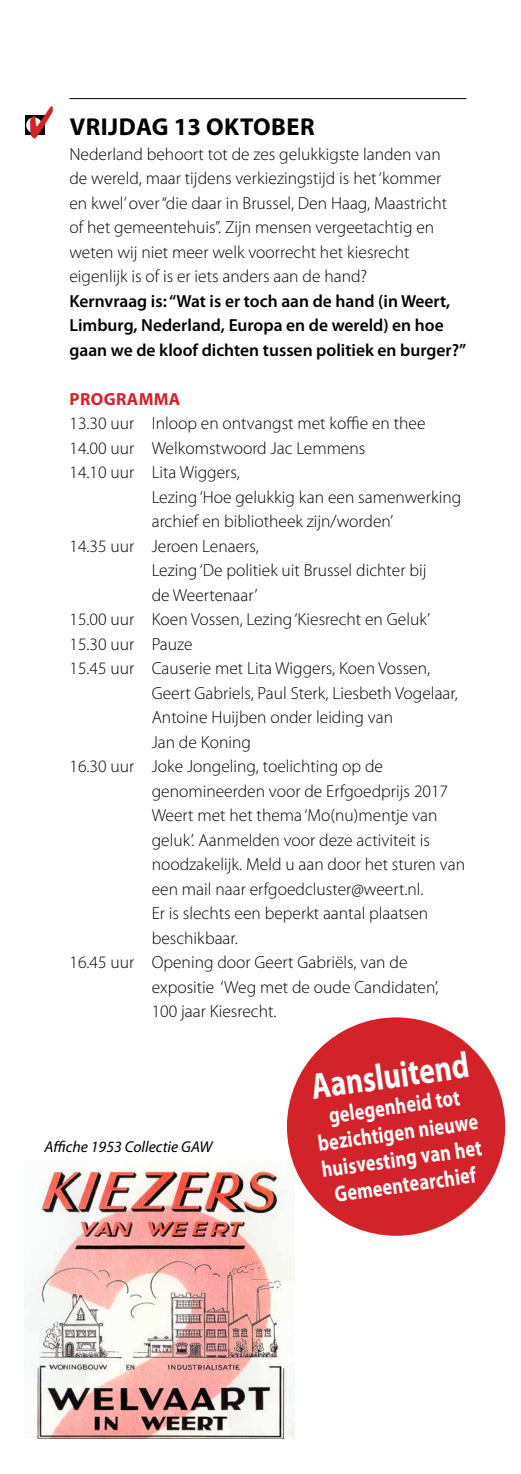
<style>
.page{position:relative;width:521px;height:1474px;background:#fff}
.page>*{position:absolute;margin:0;border:0;box-sizing:border-box;transform-origin:0 0}
.t1{font:700 36.75px "Myriad Pro";color:#fff;scale:.8 1}
.t2{font:700 24.5px "Myriad Pro";letter-spacing:.02em;color:#000}
.t3{font:700 22.75px/26.2px "Myriad Pro";color:#fff;text-align:center;scale:.8 1}
.t4{font:300 17.5px/24.5px "Myriad Pro";color:#000}
.t5{font:600 17.5px/24.5px "Myriad Pro";color:#000}
.t6{font:700 17.5px "Myriad Pro";letter-spacing:.02em;color:#d2232a}
.t7{font:italic 15.75px "Myriad Pro";color:#000}
</style>
<div class="page">
<svg style="left:25px;top:116px;width:5px;height:19px"></svg>
<hr style="left:69px;top:98px;width:397px;height:1px;background:#000">
<div style="left:27px;top:118px;width:14px;height:15px;background:#fff;border-radius:50%"></div>
<div style="left:26px;top:118px;width:16px;height:15px;border:1px solid #fff;border-radius:50%"></div>
<img style="left:25px;top:1160px;width:269px;height:278px">
<div style="left:287px;top:1017px;width:218px;height:218px;background:#d2232a;border-radius:50%"></div>
<svg style="left:30px;top:115px;width:15px;height:20px"></svg>
<h2 class="t2" style="left:70px;top:111px;width:31px">VRIJDAG</h2>
<h2 class="t2" style="left:174px;top:111px;width:137px">13 OKTOBER</h2>
<p class="t4" style="left:69px;top:141px;width:379px">Nederland behoort tot de zes gelukkigste landen van de wereld, maar tijdens verkiezingstijd is het ‘kommer en kwel’ over “die daar in Brussel, Den Haag, Maastricht of het gemeentehuis”. Zijn mensen vergeetachtig en weten wij niet meer welk voorrecht het kiesrecht eigenlijk is of is er iets anders aan de hand?</p>
<p class="t5" style="left:69px;top:288px;width:398px">Kernvraag is: “Wat is er toch aan de hand (in Weert,<br>Limburg, Nederland, Europa en de wereld) en hoe gaan we de kloof dichten tussen politiek en burger?”</p>
<p class="t6" style="left:70px;top:387px;width:47px">PROGRA</p>
<p class="t6" style="left:139px;top:387px;width:41px">MMA</p>
<p class="t4" style="left:69px;top:411px;width:358px">13.30 uur Inloop en ontvangst met koffie en thee</p>
<p class="t4" style="left:69px;top:435px;width:297px">14.00 uur Welkomstwoord Jac Lemmens</p>
<p class="t4" style="left:69px;top:460px;width:172px">14.10 uur Lita Wiggers,</p>
<p class="t4" style="left:152px;top:484px;width:311px">Lezing ‘Hoe gelukkig kan een samenwerking</p>
<p class="t4" style="left:152px;top:509px;width:243px">archief en bibliotheek zijn/worden’</p>
<p class="t4" style="left:69px;top:533px;width:191px">14.35 uur Jeroen Lenaers,</p>
<p class="t4" style="left:152px;top:558px;width:276px">Lezing ‘De politiek uit Brussel dichter bij</p>
<p class="t4" style="left:152px;top:582px;width:107px">de Weertenaar’</p>
<p class="t4" style="left:69px;top:607px;width:362px">15.00 uur Koen Vossen, Lezing ‘Kiesrecht en Geluk’</p>
<p class="t4" style="left:69px;top:631px;width:125px">15.30 uur Pauze</p>
<p class="t4" style="left:69px;top:656px;width:362px">15.45 uur Causerie met Lita Wiggers, Koen Vossen,</p>
<p class="t4" style="left:152px;top:680px;width:308px">Geert Gabriels, Paul Sterk, Liesbeth Vogelaar,</p>
<p class="t4" style="left:152px;top:705px;width:243px">Antoine Huijben onder leiding van</p>
<p class="t4" style="left:152px;top:729px;width:101px">Jan de Koning</p>
<p class="t4" style="left:69px;top:754px;width:315px">16.30 uur Joke Jongeling, toelichting op de</p>
<p class="t4" style="left:152px;top:778px;width:298px">genomineerden voor de Erfgoedprijs 2017</p>
<p class="t4" style="left:152px;top:803px;width:287px">Weert met het thema ‘Mo(nu)mentje van</p>
<p class="t4" style="left:152px;top:827px;width:280px">geluk’. Aanmelden voor deze activiteit is</p>
<p class="t4" style="left:152px;top:852px;width:315px">noodzakelijk. Meld u aan door het sturen van</p>
<p class="t4" style="left:152px;top:876px;width:273px">een mail naar erfgoedcluster@weert.nl.</p>
<p class="t4" style="left:152px;top:901px;width:278px">Er is slechts een beperkt aantal plaatsen</p>
<p class="t4" style="left:152px;top:925px;width:88px">beschikbaar.</p>
<p class="t4" style="left:69px;top:950px;width:339px">16.45 uur Opening door Geert Gabriëls, van de</p>
<p class="t4" style="left:152px;top:974px;width:288px">expositie ‘Weg met de oude Candidaten’,</p>
<p class="t4" style="left:152px;top:999px;width:126px">100 jaar Kiesrecht.</p>
<h1 class="t1" style="left:308px;top:1063px;width:200px;rotate:-8deg">AANSLUITEND</h1>
<h3 class="t3" style="left:312px;top:1103px;width:207px;rotate:-8deg">GELEGENHEID TOT<br>BEZICHTIGEN NIEUWE<br>HUISVESTING VAN HET<br>GEMEENTEARCHIEF</h3>
<p class="t7" style="left:45px;top:1137px;width:169px">Affiche 1953 Collectie GAW</p>
</div>
